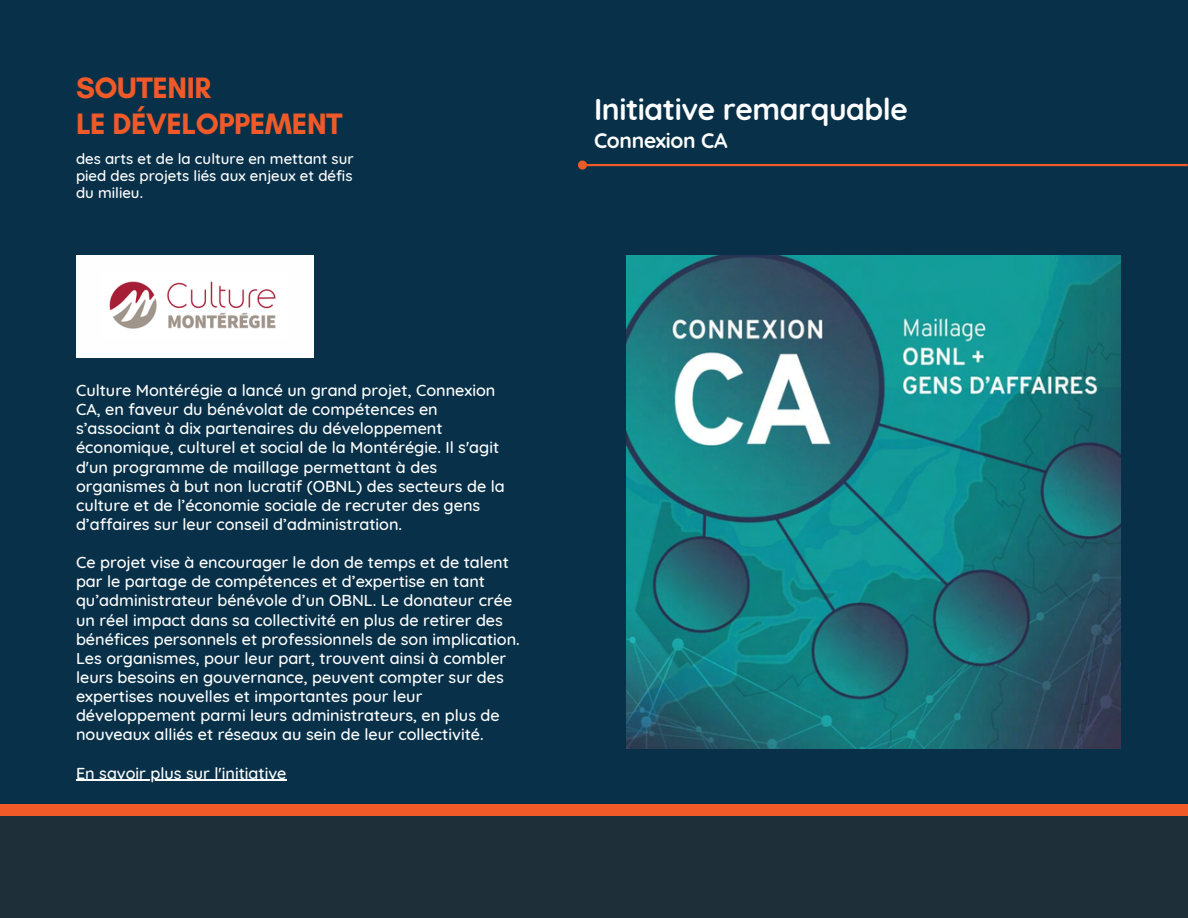
<style>
.page{position:relative;width:1188px;height:918px;background:#fff}
.page>*{position:absolute;margin:0;border:0;box-sizing:border-box;transform-origin:0 0}
.t1{font:700 30px/36px "Glacial Indifference";letter-spacing:-.015em;color:#f05a29}
.t2{font:700 30px "Quicksand";letter-spacing:-.015em;color:#fefefe}
.t3{font:700 21px "Quicksand";letter-spacing:-.015em;color:#fefefe}
.t4{font:500 16.2px/19px "Quicksand";color:#fefefe}
.t5{font:500 15px/16.8px "Quicksand";color:#fefefe;text-align:justify}
</style>
<div class="page">
<div style="left:0;top:0;width:1188px;height:810px;background:#083149"></div>
<div style="left:0;top:810px;width:1188px;height:108px;background:#1e2f39"></div>
<div style="left:0;top:805px;width:1188px;height:11px;background:#f05a29"></div>
<hr style="left:586px;top:164px;width:602px;height:2px;background:#f05a29">
<svg style="left:578px;top:160px;width:11px;height:10px"></svg>
<div style="left:76px;top:255px;width:237px;height:102px;background:#fefefe"></div>
<img style="left:109px;top:281px;width:167px;height:48px">
<img style="left:627px;top:255px;width:494px;height:494px">
<hr style="left:76px;top:780px;width:210px;height:1px;background:#fefefe">
<h1 class="t1" style="left:76px;top:70px;width:268px">SOUTENIR<br>LE DÉVELOPPEMENT</h1>
<p class="t5" style="left:76px;top:150px;width:279px">des arts et de la culture en mettant sur pied des projets liés aux enjeux et défis du milieu.</p>
<p class="t4" style="left:76px;top:380px;width:430px">Culture Montérégie a lancé un grand projet, Connexion CA, en faveur du bénévolat de compétences en s’associant à dix partenaires du développement économique, culturel et social de la Montérégie. Il s'agit d'un programme de maillage permettant à des organismes à but non lucratif (OBNL) des secteurs de la culture et de l’économie sociale de recruter des gens d’affaires sur leur conseil d’administration.</p>
<p class="t4" style="left:76px;top:553px;width:445px">Ce projet vise à encourager le don de temps et de talent par le partage de compétences et d’expertise en tant qu’administrateur bénévole d’un OBNL. Le donateur crée un réel impact dans sa collectivité en plus de retirer des bénéfices personnels et professionnels de son implication.<br>Les organismes, pour leur part, trouvent ainsi à combler leurs besoins en gouvernance, peuvent compter sur des expertises nouvelles et importantes pour leur développement parmi leurs administrateurs, en plus de nouveaux alliés et réseaux au sein de leur collectivité.</p>
<p class="t4" style="left:76px;top:763px;width:212px">En savoir plus sur l'initiative</p>
<h1 class="t2" style="left:594px;top:90px;width:316px">Initiative remarquable</h1>
<p class="t3" style="left:594px;top:127px;width:135px">Connexion CA</p>
</div>
